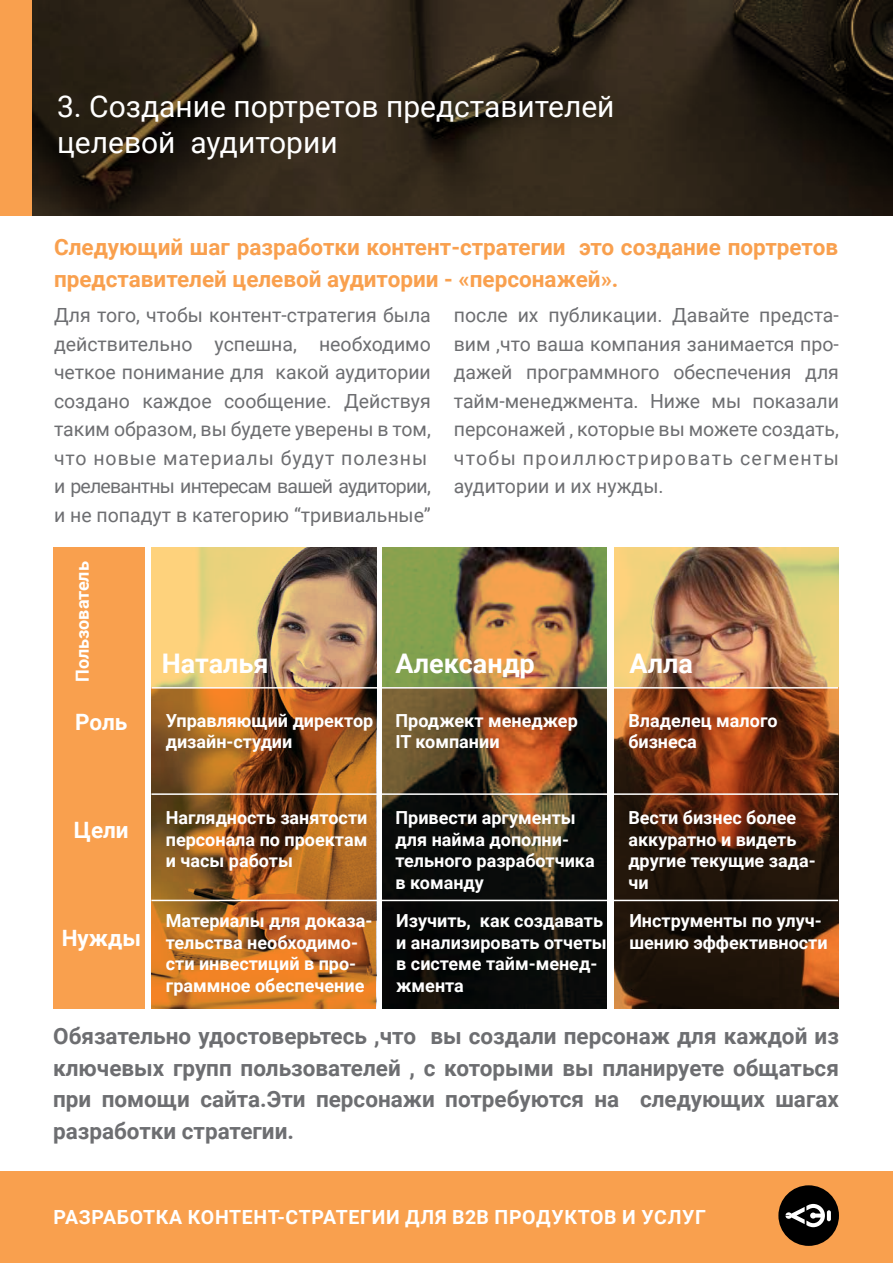
<style>
.page{position:relative;width:893px;height:1263px;background:#fff}
.page>*{position:absolute;margin:0;border:0;box-sizing:border-box;transform-origin:0 0}
.t1{font:30px/36px "Roboto";color:#fff}
.t2{font:700 27px "Roboto";color:#fff}
.t3{font:700 22.5px/31.5px "Roboto";color:#6d6e71;text-align:justify}
.t4{font:700 22.5px/31.5px "Roboto";color:#f9a04e}
.t5{font:700 22.5px "Roboto";color:#fff}
.t6{font:19.5px/28.5px "Roboto";color:#6d6e71}
.t7{font:700 19.5px "Roboto";letter-spacing:.035em;color:#fff}
.t8{font:700 18px/21.6px "Roboto";color:#fff}
</style>
<div class="page">
<svg style="left:31px;top:0;width:862px;height:216px;background:#2c2216"></svg>
<div style="left:0;top:0;width:31px;height:216px;background:#f9a04e"></div>
<div style="left:53px;top:547px;width:92px;height:462px;background:#f9a04e"></div>
<svg style="left:151px;top:547px;width:224px;height:140px;background:#cba96e"></svg>
<svg style="left:151px;top:688px;width:224px;height:321px;background:#a45e20"></svg>
<svg style="left:383px;top:547px;width:224px;height:462px;background:#4e4023"></svg>
<img style="left:614px;top:547px;width:224px;height:462px">
<hr style="left:151px;top:687px;width:687px;height:1px;background:#fff">
<hr style="left:151px;top:793px;width:687px;height:2px;background:#fff">
<hr style="left:151px;top:900px;width:687px;height:1px;background:#fff">
<div style="left:0;top:1172px;width:893px;height:91px;background:#f9a04e"></div>
<div style="left:778px;top:1185px;width:61px;height:61px;background:#000;border-radius:50%"></div>
<svg style="left:827px;top:1210px;width:4px;height:11px"></svg>
<svg style="left:785px;top:1204px;width:40px;height:23px"></svg>
<h1 class="t1" style="left:57px;top:87px;width:559px">3. Создание портретов представителей целевой аудитории</h1>
<p class="t4" style="left:54px;top:231px;width:786px">Следующий шаг разработки контент-стратегии это создание портретов представителей целевой аудитории - «персонажей».</p>
<p class="t6" style="left:54px;top:300px;width:378px">Для того, чтобы контент-стратегия была действительно успешна, необходимо четкое понимание для какой аудитории создано каждое сообщение. Действуя таким образом, вы будете уверены в том, что новые материалы будут полезны и релевантны интересам вашей аудитории, и не попадут в категорию “тривиальные”</p>
<p class="t6" style="left:454px;top:300px;width:387px;text-align:justify">после их публикации. Давайте предста&shy;вим ,что ваша компания занимается про&shy;дажей программного обеспечения для тайм-менеджмента. Ниже мы показали персонажей , которые вы можете создать, чтобы проиллюстрировать сегменты аудитории и их нужды.</p>
<p class="t8" style="left:71px;top:682px;width:122px;rotate:-90deg">Пользователь</p>
<p class="t5" style="left:75px;top:706px;width:54px">Роль</p>
<p class="t5" style="left:74px;top:814px;width:56px">Цели</p>
<p class="t5" style="left:62px;top:922px;width:81px">Нужды</p>
<h2 class="t2" style="left:162px;top:644px;width:108px">Наталья</h2>
<p class="t8" style="left:166px;top:709px;width:209px">Управляющий директор дизайн-студии</p>
<h2 class="t2" style="left:396px;top:644px;width:141px">Александр</h2>
<h2 class="t2" style="left:629px;top:644px;width:65px">Алла</h2>
<p class="t8" style="left:396px;top:709px;width:184px">Проджект менеджер<br>IT компании</p>
<p class="t8" style="left:628px;top:709px;width:151px">Владелец малого бизнеса</p>
<p class="t8" style="left:166px;top:806px;width:203px;text-align:justify">Наглядность занятости персонала по проектам и часы работы</p>
<p class="t8" style="left:396px;top:806px;width:201px">Привести аргументы для найма дополни&shy;тельного разработчика в команду</p>
<p class="t8" style="left:628px;top:806px;width:189px">Вести бизнес более аккуратно и видеть другие текущие зада&shy;чи</p>
<p class="t8" style="left:166px;top:909px;width:208px">Материалы для доказа&shy;тельства необходимо&shy;сти инвестиций в про&shy;граммное обеспечение</p>
<p class="t8" style="left:396px;top:909px;width:212px">Изучить, как создавать и анализировать отчеты в системе тайм-менед&shy;жмента</p>
<p class="t8" style="left:629px;top:909px;width:200px">Инструменты по улуч&shy;шению эффективности</p>
<p class="t3" style="left:53px;top:1020px;width:787px">Обязательно удостоверьтесь ,что вы создали персонаж для каждой из ключевых групп пользователей , с которыми вы планируете общаться при помощи сайта.Эти персонажи потребуются на следующих шагах разработки стратегии.</p>
<p class="t7" style="left:53px;top:1203px;width:654px">РАЗРАБОТКА КОНТЕНТ-СТРАТЕГИИ ДЛЯ B2B ПРОДУКТОВ И УСЛУГ</p>
</div>
